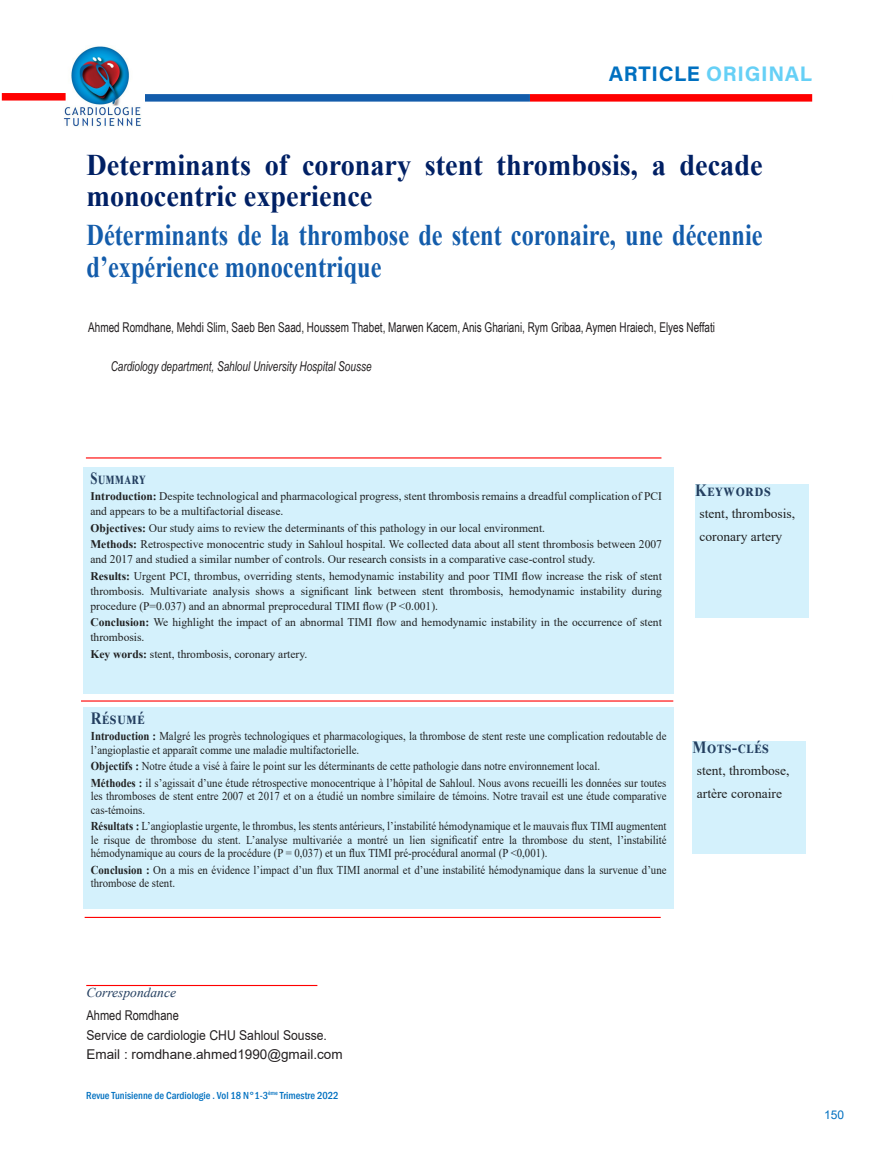
<style>
.page{position:relative;width:893px;height:1149px;background:#fff}
.page>*{position:absolute;margin:0;border:0;box-sizing:border-box;transform-origin:0 0}
.t1{font:700 30px/31.5px "Times New Roman";color:#135cab;scale:.81 1}
.t2{font:700 30px/31.5px "Times New Roman";color:#002064;scale:.94 1}
.t3{font:21px "Acumin Variable Concept";letter-spacing:.07em;color:#66d0f6}
.t4{font:700 17.1px "Times New Roman";letter-spacing:.05em;color:#243f60;scale:.87 1}
.t5{font:700 17.1px "Times New Roman";letter-spacing:.05em;color:#243f60;scale:.74 1}
.t6{font:13.5px "Arial Narrow";color:#231f20;scale:.9 1}
.t7{font:13.5px/22.5px "Times New Roman";color:#202122}
.t8{font:italic 13.5px "Arial Narrow";color:#231f20;scale:.9 1}
.t9{font:13.5px "Arial";color:#231f20;scale:.9 1}
.t10{font:13.5px "Arial";color:#231f20}
.t11{font:italic 13.5px "Times New Roman";color:#243f60}
.t12{font:13.5px "Arial Narrow";color:#231f20}
.t13{font:12px/13.5px "Times New Roman";color:#202122;scale:.9 1}
.t14{font:12px "Arial";color:#0070c0}
.t15{font:11.7px/15px "Times New Roman";color:#202122}
.t16{font:500 condensed 10.5px "Franklin Gothic";color:#0070c0}
.s1{color:#0070c0}
.s2{font-weight:700}
</style>
<div class="page">
<div style="left:530px;top:94px;width:282px;height:8px;background:#f00"></div>
<div style="left:134px;top:94px;width:396px;height:8px;background:#135cab"></div>
<hr style="left:86px;top:984px;width:231px;height:1px;background:#f00">
<img style="left:55px;top:46px;width:89px;height:81px">
<div style="left:2px;top:93px;width:64px;height:7px;background:#f00"></div>
<hr style="left:86px;top:457px;width:575px;height:1px;background:#f00">
<div style="left:83px;top:706px;width:591px;height:202px;background:#d4f1fc"></div>
<hr style="left:81px;top:700px;width:592px;height:1px;background:#f00">
<hr style="left:85px;top:916px;width:576px;height:1px;background:#f00">
<div style="left:692px;top:741px;width:113px;height:112px;background:#d4f1fc"></div>
<div style="left:695px;top:484px;width:113px;height:133px;background:#d4f1fc"></div>
<div style="left:83px;top:467px;width:591px;height:226px;background:#d4f1fc"></div>
<p class="t3" style="left:609px;top:59px;width:204px"><span class="s1">ARTICLE</span> ORIGINAL</p>
<p class="t2" style="left:87px;top:148px;width:721px">Determinants of coronary stent thrombosis, a decade monocentric experience</p>
<p class="t1" style="left:87px;top:219px;width:836px">Déterminants de la thrombose de stent coronaire, une décennie d’expérience monocentrique</p>
<p class="t6" style="left:88px;top:317px;width:698px">Ahmed Romdhane, Mehdi Slim, Saeb Ben Saad, Houssem Thabet, Marwen Kacem, Anis Ghariani, Rym Gribaa, Aymen Hraiech, Elyes Neffati</p>
<p class="t8" style="left:111px;top:357px;width:291px">Cardiology department, Sahloul University Hospital Sousse</p>
<p class="t5" style="left:90px;top:465px;width:77px">Summary</p>
<p class="t15" style="left:90px;top:488px;width:573px"><span class="s2">Introduction:</span> Despite technological and pharmacological progress, stent thrombosis remains a dreadful complication of PCI and appears to be a multifactorial disease.</p>
<p class="t15" style="left:90px;top:519px;width:456px"><span class="s2">Objectives:</span> Our study aims to review the determinants of this pathology in our local environment.</p>
<p class="t15" style="left:90px;top:536px;width:573px"><span class="s2">Methods:</span> Retrospective monocentric study in Sahloul hospital. We collected data about all stent thrombosis between 2007 and 2017 and studied a similar number of controls. Our research consists in a comparative case-control study.</p>
<p class="t15" style="left:90px;top:567px;width:573px;text-align:justify"><span class="s2">Results:</span> Urgent PCI, thrombus, overriding stents, hemodynamic instability and poor TIMI flow increase the risk of stent thrombosis. Multivariate analysis shows a significant link between stent thrombosis, hemodynamic instability during procedure (P=0.037) and an abnormal preprocedural TIMI flow (P &lt;0.001).</p>
<p class="t15" style="left:90px;top:614px;width:573px"><span class="s2">Conclusion:</span> We highlight the impact of an abnormal TIMI flow and hemodynamic instability in the occurrence of stent thrombosis.</p>
<p class="t15" style="left:90px;top:645px;width:218px"><span class="s2">Key words:</span> stent, thrombosis, coronary artery.</p>
<p class="t4" style="left:91px;top:705px;width:63px">Résumé</p>
<p class="t13" style="left:91px;top:728px;width:641px"><span class="s2">Introduction :</span> Malgré les progrès technologiques et pharmacologiques, la thrombose de stent reste une complication redoutable de l’angioplastie et apparaît comme une maladie multifactorielle.</p>
<p class="t13" style="left:91px;top:758px;width:567px"><span class="s2">Objectifs :</span> Notre étude a visé à faire le point sur les déterminants de cette pathologie dans notre environnement local.</p>
<p class="t13" style="left:91px;top:775px;width:641px;text-align:justify"><span class="s2">Méthodes :</span> il s’agissait d’une étude rétrospective monocentrique à l’hôpital de Sahloul. Nous avons recueilli les données sur toutes les thromboses de stent entre 2007 et 2017 et on a étudié un nombre similaire de témoins. Notre travail est une étude comparative cas-témoins.</p>
<p class="t13" style="left:91px;top:818px;width:641px;text-align:justify"><span class="s2">Résultats :</span> L’angioplastie urgente, le thrombus, les stents antérieurs, l’instabilité hémodynamique et le mauvais flux TIMI augmentent le risque de thrombose du stent. L’analyse multivariée a montré un lien significatif entre la thrombose du stent, l’instabilité hémodynamique au cours de la procédure (P = 0,037) et un flux TIMI pré-procédural anormal (P &lt;0,001).</p>
<p class="t13" style="left:91px;top:862px;width:641px"><span class="s2">Conclusion :</span> On a mis en évidence l’impact d’un flux TIMI anormal et d’une instabilité hémodynamique dans la survenue d’une thrombose de stent.</p>
<p class="t4" style="left:695px;top:477px;width:89px">Keywords</p>
<p class="t7" style="left:699px;top:502px;width:97px">stent, thrombosis, coronary artery</p>
<p class="t4" style="left:692px;top:734px;width:89px">Mots-clés</p>
<p class="t7" style="left:697px;top:758px;width:94px">stent, thrombose, artère coronaire</p>
<p class="t11" style="left:87px;top:982px;width:91px">Correspondance</p>
<p class="t12" style="left:87px;top:1005px;width:94px">Ahmed Romdhane</p>
<p class="t9" style="left:87px;top:1025px;width:269px">Service de cardiologie CHU Sahloul Sousse.</p>
<p class="t10" style="left:87px;top:1044px;width:258px">Email : romdhane.ahmed1990@gmail.com</p>
<p class="t16" style="left:86px;top:1088px;width:254px">Revue Tunisienne de Cardiologie . Vol 18 N°1-3<sup>ème</sup> Trimestre 2022</p>
<p class="t14" style="left:824px;top:1106px;width:22px">150</p>
</div>
